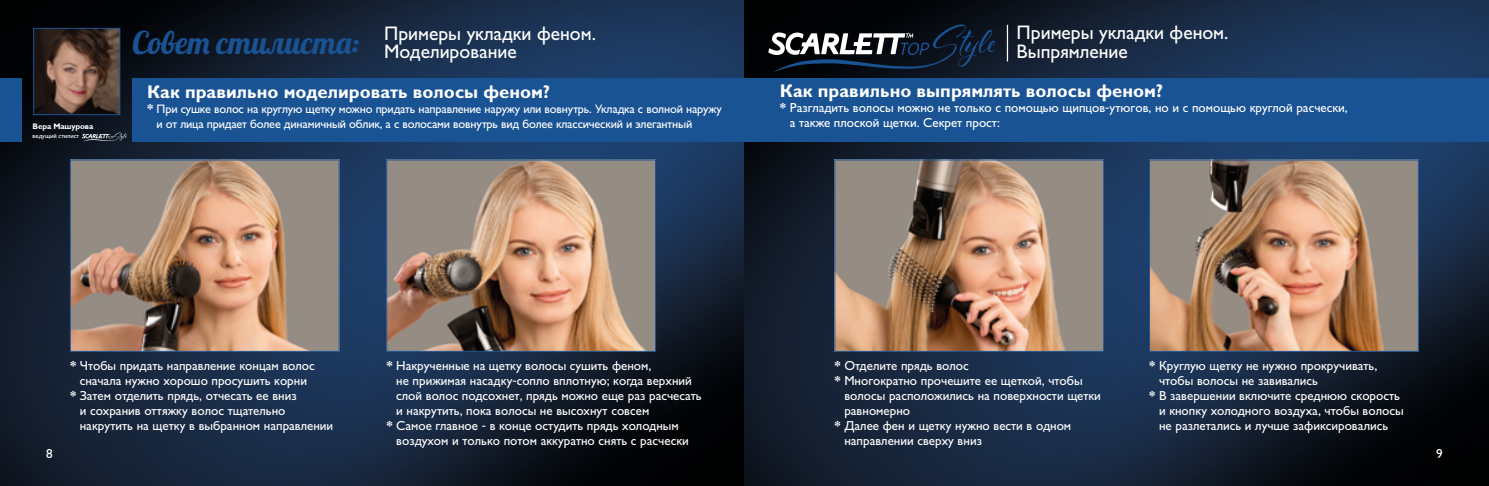
<style>
.page{position:relative;width:1489px;height:486px;background:#fff}
.page>*{position:absolute;margin:0;border:0;box-sizing:border-box;transform-origin:0 0}
.t1{font:31.25px "Lobster";color:#195393}
.t2{font:18.75px/18.8px "Gals";color:#fff}
.t3{font:700 17.5px "Gals";color:#fff}
.t4{font:12.5px/15px "Gals";color:#fff}
.t5{font:11.75px/15px "Gals";letter-spacing:-.015em;color:#fff}
.t6{font:700 7.75px "Gals";letter-spacing:-.02em;color:#fff}
.t7{font:6.25px "Gals";color:#fff}
.s1{font-weight:700;font-size:12.5px}
.s2{font-weight:700}
</style>
<div class="page">
<img style="left:0;top:0;width:744px;height:485px">
<img style="left:744px;top:0;width:744px;height:485px">
<div style="left:133px;top:78px;width:1355px;height:64px;background:#195393"></div>
<img style="left:1151px;top:161px;width:265px;height:188px">
<div style="left:1149px;top:159px;width:269px;height:192px;border:1px solid #195393"></div>
<img style="left:388px;top:161px;width:266px;height:188px">
<div style="left:386px;top:159px;width:270px;height:192px;border:1px solid #195393"></div>
<img style="left:72px;top:161px;width:265px;height:188px">
<div style="left:70px;top:159px;width:269px;height:192px;border:1px solid #195393"></div>
<hr style="left:1006px;top:25px;width:2px;height:36px;background:#fff">
<img style="left:836px;top:161px;width:265px;height:188px">
<div style="left:834px;top:159px;width:269px;height:192px;border:1px solid #195393"></div>
<div style="left:0;top:78px;width:22px;height:64px;background:#195393"></div>
<svg style="left:82px;top:132px;width:45px;height:10px"></svg>
<img style="left:35px;top:30px;width:83px;height:83px">
<div style="left:33px;top:28px;width:87px;height:87px;border:1px solid #195393"></div>
<svg style="left:768px;top:24px;width:227px;height:48px;background:#2a323d"></svg>
<p class="t6" style="left:33px;top:122px;width:62px">Вера Машурова</p>
<p class="t7" style="left:33px;top:132px;width:48px">ведущий стилист</p>
<h1 class="t1" style="left:133px;top:23px;width:228px">Совет стилиста:</h1>
<h2 class="t2" style="left:384px;top:24px;width:213px">Примеры укладки феном.<br>Моделирование</h2>
<h2 class="t2" style="left:1016px;top:24px;width:213px">Примеры укладки феном.<br>Выпрямление</h2>
<h3 class="t3" style="left:147px;top:82px;width:404px">Как правильно моделировать волосы феном?</h3>
<p class="t5" style="left:156px;top:102px;width:566px;text-indent:-9px"><span class="s1">*</span> При сушке волос на круглую щетку можно придать направление наружу или вовнутрь. Укладка с волной наружу и от лица придает более динамичный облик, а с волосами вовнутрь вид более классический и элегантный</p>
<h3 class="t3" style="left:780px;top:81px;width:384px">Как правильно выпрямлять волосы феном?</h3>
<p class="t4" style="left:789px;top:100px;width:559px;text-indent:-10px"><span class="s2">*</span> Разгладить волосы можно не только с помощью щипцов-утюгов, но и с помощью круглой расчески, а также плоской щетки. Секрет прост:</p>
<p class="t4" style="left:70px;top:358px;width:246px"><span class="s2">*</span> Чтобы придать направление концам волос</p>
<p class="t4" style="left:80px;top:373px;width:229px">сначала нужно хорошо просушить корни</p>
<p class="t4" style="left:70px;top:388px;width:228px"><span class="s2">*</span> Затем отделить прядь, отчесать ее вниз</p>
<p class="t4" style="left:80px;top:403px;width:207px">и сохранив оттяжку волос тщательно</p>
<p class="t4" style="left:80px;top:418px;width:255px">накрутить на щетку в выбранном направлении</p>
<p class="t4" style="left:386px;top:358px;width:266px"><span class="s2">*</span> Накрученные на щетку волосы сушить феном,</p>
<p class="t4" style="left:396px;top:373px;width:297px">не прижимая насадку-сопло вплотную; когда верхний</p>
<p class="t4" style="left:396px;top:388px;width:307px">слой волос подсохнет, прядь можно еще раз расчесать</p>
<p class="t4" style="left:396px;top:403px;width:254px">и накрутить, пока волосы не высохнут совсем</p>
<p class="t4" style="left:386px;top:418px;width:294px"><span class="s2">*</span> Самое главное - в конце остудить прядь холодным</p>
<p class="t4" style="left:396px;top:433px;width:294px">воздухом и только потом аккуратно снять с расчески</p>
<p class="t4" style="left:834px;top:358px;width:136px"><span class="s2">*</span> Отделите прядь волос</p>
<p class="t4" style="left:834px;top:373px;width:250px"><span class="s2">*</span> М ногократно прочешите ее щеткой, чтобы</p>
<p class="t4" style="left:844px;top:388px;width:258px">волосы расположились на поверхности щетки</p>
<p class="t4" style="left:844px;top:403px;width:67px">равномерно</p>
<p class="t4" style="left:834px;top:418px;width:238px"><span class="s2">*</span> Далее фен и щетку нужно вести в одном</p>
<p class="t4" style="left:844px;top:433px;width:139px">направлении сверху вниз</p>
<p class="t4" style="left:1149px;top:358px;width:229px"><span class="s2">*</span> Круглую щетку не нужно прокручивать,</p>
<p class="t4" style="left:1158px;top:373px;width:161px">чтобы волосы не завивались</p>
<p class="t4" style="left:1149px;top:388px;width:252px"><span class="s2">*</span> В завершении включите среднюю скорость</p>
<p class="t4" style="left:1158px;top:403px;width:246px">и кнопку холодного воздуха, чтобы волосы</p>
<p class="t4" style="left:1158px;top:418px;width:231px">не разлетались и лучше зафиксировались</p>
<p class="t4" style="left:46px;top:445px;width:8px">8</p>
<p class="t4" style="left:1436px;top:445px;width:8px">9</p>
</div>
